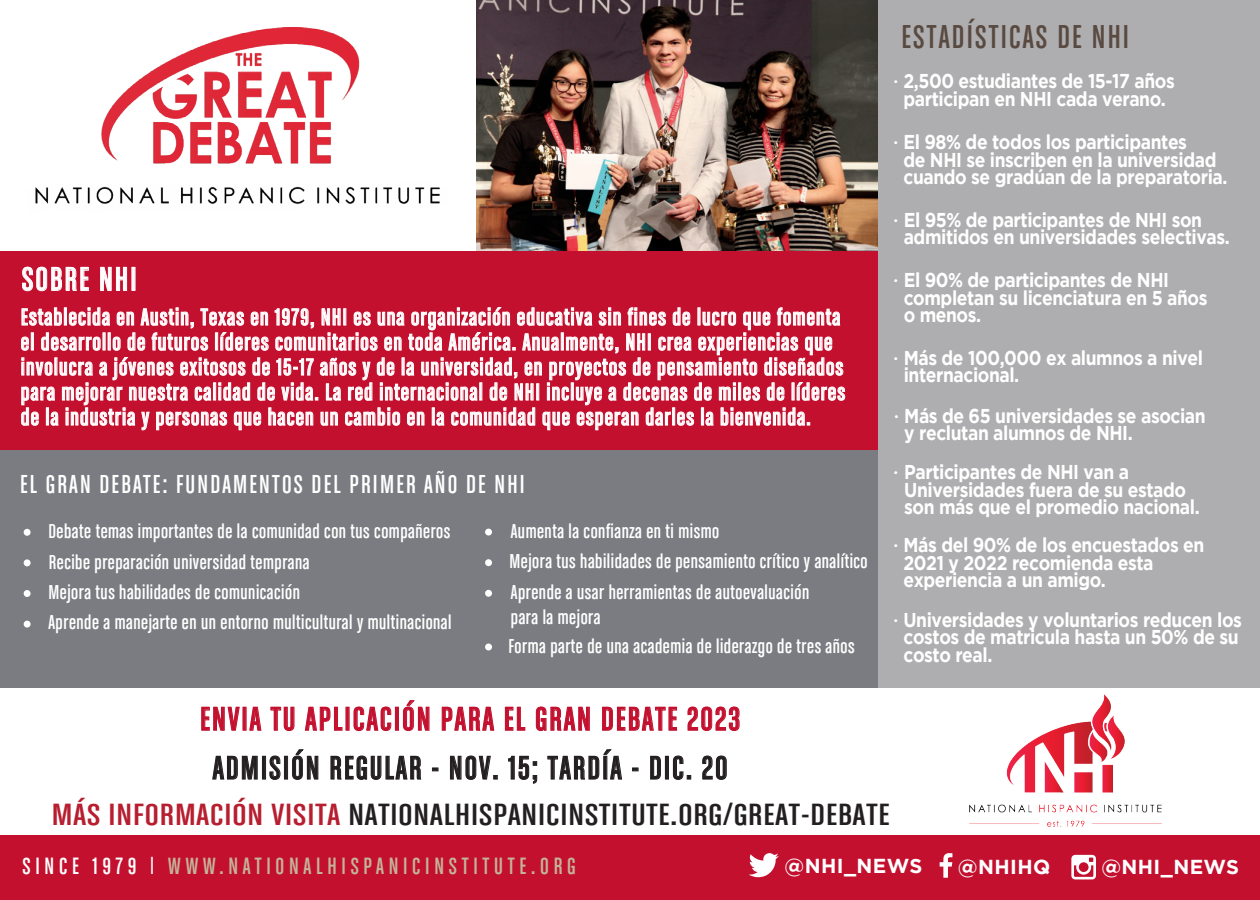
<style>
.page{position:relative;width:1260px;height:900px;background:#fff}
.page>*{position:absolute;margin:0;border:0;box-sizing:border-box;transform-origin:0 0}
.t1{font:35.25px "Chalet Comprime Cologne Sixty";letter-spacing:.065em;color:#c3102f}
.t2{font:35.25px "Chalet Comprime Cologne Sixty";letter-spacing:.065em;color:#fff}
.t3{font:35px "Chalet Comprime Cologne Sixty";letter-spacing:.065em;color:#231f20}
.t4{font:35px "Chalet Comprime Cologne Sixty";letter-spacing:.065em;color:#594a41}
.t5{font:32.5px "Chalet Comprime Cologne Sixty";letter-spacing:.025em;color:#231f20;scale:1.24 1}
.t6{font:27.5px "Chalet Comprime Cologne Sixty";letter-spacing:.08em;color:#fff}
.t7{font:25px/25px "Chalet Comprime Cologne Sixty";letter-spacing:.05em;color:#fff}
.t8{font:25px "Chalet Comprime Cologne Sixty";letter-spacing:.19em;color:#c3b49b}
.t9{font:21.25px/30.5px "Chalet Comprime Cologne Sixty";letter-spacing:.025em;color:#fff}
.t10{font:700 20.25px "Gotham";letter-spacing:.02em;color:#fff}
.t11{font:700 20px/17.5px "Gotham";letter-spacing:-.025em;color:#fff;scale:.87 1}
.s1{font-family:"Chalet Comprime Cologne Sixty";font-weight:400;font-size:19px}
.s2{color:#b71e30}
.s3{color:#fff}
</style>
<div class="page">
<img style="left:476px;top:0;width:402px;height:251px">
<div style="left:0;top:835px;width:1260px;height:65px;background:#c3102f"></div>
<div style="left:0;top:251px;width:878px;height:199px;background:#c3102f"></div>
<div style="left:0;top:450px;width:878px;height:238px;background:#7a7c81"></div>
<div style="left:878px;top:0;width:382px;height:688px;background:#aeadaf"></div>
<div style="left:24px;top:529px;width:7px;height:7px;background:#fff;border-radius:50%"></div>
<div style="left:24px;top:559px;width:7px;height:7px;background:#fff;border-radius:50%"></div>
<div style="left:24px;top:590px;width:7px;height:7px;background:#fff;border-radius:50%"></div>
<div style="left:24px;top:621px;width:7px;height:7px;background:#fff;border-radius:50%"></div>
<div style="left:485px;top:529px;width:7px;height:7px;background:#fff;border-radius:50%"></div>
<div style="left:485px;top:559px;width:7px;height:7px;background:#fff;border-radius:50%"></div>
<div style="left:485px;top:590px;width:7px;height:7px;background:#fff;border-radius:50%"></div>
<div style="left:485px;top:644px;width:7px;height:6px;background:#fff;border-radius:50%"></div>
<img style="left:35px;top:28px;width:405px;height:176px">
<img style="left:969px;top:695px;width:193px;height:131px">
<svg style="left:21px;top:307px;width:824px;height:124px"></svg>
<svg style="left:22px;top:266px;width:67px;height:25px"></svg>
<svg style="left:100px;top:267px;width:27px;height:24px"></svg>
<svg style="left:201px;top:707px;width:39px;height:24px"></svg>
<svg style="left:249px;top:707px;width:13px;height:24px"></svg>
<svg style="left:270px;top:707px;width:25px;height:24px"></svg>
<svg style="left:305px;top:707px;width:38px;height:24px"></svg>
<svg style="left:354px;top:706px;width:37px;height:25px"></svg>
<div style="left:395px;top:707px;width:4px;height:24px;border:1px solid #c3102f"></div>
<svg style="left:403px;top:700px;width:27px;height:31px"></svg>
<svg style="left:442px;top:707px;width:52px;height:24px"></svg>
<svg style="left:505px;top:707px;width:21px;height:24px"></svg>
<svg style="left:536px;top:706px;width:54px;height:25px"></svg>
<svg style="left:602px;top:707px;width:75px;height:24px"></svg>
<svg style="left:687px;top:706px;width:53px;height:25px"></svg>
<svg style="left:940px;top:853px;width:12px;height:25px"></svg>
<svg style="left:1071px;top:855px;width:25px;height:24px"></svg>
<svg style="left:749px;top:853px;width:30px;height:24px"></svg>
<svg style="left:212px;top:755px;width:46px;height:25px"></svg>
<div style="left:262px;top:756px;width:4px;height:23px;border:1px solid #231f20"></div>
<svg style="left:269px;top:755px;width:12px;height:25px"></svg>
<div style="left:284px;top:756px;width:4px;height:23px;border:1px solid #231f20"></div>
<svg style="left:292px;top:749px;width:27px;height:31px"></svg>
<svg style="left:330px;top:755px;width:92px;height:25px"></svg>
<svg style="left:432px;top:768px;width:6px;height:3px"></svg>
<svg style="left:450px;top:755px;width:48px;height:25px"></svg>
<svg style="left:508px;top:756px;width:29px;height:28px"></svg>
<svg style="left:547px;top:749px;width:75px;height:31px"></svg>
<svg style="left:632px;top:768px;width:6px;height:3px"></svg>
<svg style="left:650px;top:756px;width:11px;height:24px"></svg>
<div style="left:665px;top:756px;width:4px;height:23px;border:1px solid #231f20"></div>
<svg style="left:673px;top:755px;width:18px;height:25px"></svg>
<svg style="left:702px;top:755px;width:25px;height:25px"></svg>
<h2 class="t4" style="left:901px;top:17px;width:229px">ESTADÍSTICAS DE NHI</h2>
<p class="t11" style="left:894px;top:72px;width:325px"><span class="s1">•</span> 2,500 estudiantes de 15-17 años</p>
<p class="t11" style="left:904px;top:89px;width:303px">participan en NHI cada verano.</p>
<p class="t11" style="left:894px;top:133px;width:339px"><span class="s1">•</span> El 98% de todos los participantes</p>
<p class="t11" style="left:904px;top:150px;width:374px">de NHI se inscriben en la universidad cuando se gradúan de la preparatoria.</p>
<h1 class="t2" style="left:22px;top:260px;width:116px">SOBRE NHI</h1>
<p class="t7" style="left:21px;top:304px;width:826px">Establecida en Austin, Texas en 1979, NHI es una organización educativa sin fines de lucro que fomenta el desarrollo de futuros líderes comunitarios en toda América. Anualmente, NHI crea experiencias que involucra a jóvenes exitosos de 15-17 años y de la universidad, en proyectos de pensamiento diseñados para mejorar nuestra calidad de vida. La red internacional de NHI incluye a decenas de miles de líderes de la industria y personas que hacen un cambio en la comunidad que esperan darles la bienvenida.</p>
<h3 class="t6" style="left:20px;top:469px;width:506px">EL GRAN DEBATE: FUNDAMENTOS DEL PRIMER AÑO DE NHI</h3>
<p class="t9" style="left:48px;top:516px;width:405px">Debate temas importantes de la comunidad con tus compañeros Recibe preparación universidad temprana<br>Mejora tus habilidades de comunicación<br>Aprende a manejarte en un entorno multicultural y multinacional</p>
<p class="t9" style="left:509px;top:516px;width:360px">Aumenta la confianza en ti mismo<br>Mejora tus habilidades de pensamiento crítico y analítico<br>Aprende a usar herramientas de autoevaluación</p>
<p class="t9" style="left:508px;top:603px;width:348px;line-height:28.2px">para la mejora<br>Forma parte de una academia de liderazgo de tres años</p>
<h1 class="t1" style="left:200px;top:699px;width:541px">ENVIA TU APLICACIÓN PARA EL GRAN DEBATE 2023</h1>
<h2 class="t3" style="left:213px;top:749px;width:516px">ADMISIÓN REGULAR - NOV. 15; TARDÍA - DIC. 20</h2>
<p class="t11" style="left:894px;top:210px;width:356px"><span class="s1">•</span> El 95% de participantes de NHI son</p>
<p class="t11" style="left:904px;top:228px;width:376px">admitidos en universidades selectivas.</p>
<p class="t11" style="left:894px;top:271px;width:318px"><span class="s1">•</span> El 90% de participantes de NHI</p>
<p class="t11" style="left:904px;top:288px;width:351px">completan su licenciatura en 5 años o menos.</p>
<p class="t11" style="left:894px;top:348px;width:357px"><span class="s1">•</span> Más de 100,000 ex alumnos a nivel</p>
<p class="t11" style="left:894px;top:406px;width:360px"><span class="s1">•</span> Más de 65 universidades se asocian</p>
<p class="t11" style="left:904px;top:366px;width:134px">internacional.</p>
<p class="t11" style="left:904px;top:424px;width:264px">y reclutan alumnos de NHI.</p>
<p class="t11" style="left:894px;top:463px;width:272px"><span class="s1">•</span> Participantes de NHI van a</p>
<p class="t11" style="left:904px;top:480px;width:341px">Universidades fuera de su estado son más que el promedio nacional.</p>
<p class="t11" style="left:894px;top:536px;width:359px"><span class="s1">•</span> Más del 90% de los encuestados en</p>
<p class="t11" style="left:904px;top:554px;width:289px">2021 y 2022 recomienda esta experiencia a un amigo.</p>
<p class="t11" style="left:904px;top:628px;width:387px">costos de matricula hasta un 50% de su costo real.</p>
<p class="t11" style="left:894px;top:610px;width:402px"><span class="s1">•</span> Universidades y voluntarios reducen los</p>
<h3 class="t5" style="left:52px;top:796px;width:677px"><span class="s2">MÁS INFORMACIÓN VISITA</span> NATIONALHISPANICINSTITUTE.ORG/GREAT-DEBATE</h3>
<p class="t8" style="left:22px;top:852px;width:555px"><span class="s3">SINCE 1979 |</span> WWW.NATIONALHISPANICINSTITUTE.ORG</p>
<p class="t10" style="left:785px;top:854px;width:139px">@NHI_NEWS</p>
<p class="t10" style="left:958px;top:855px;width:94px">@NHIHQ</p>
<p class="t10" style="left:1101px;top:855px;width:139px">@NHI_NEWS</p>
</div>
